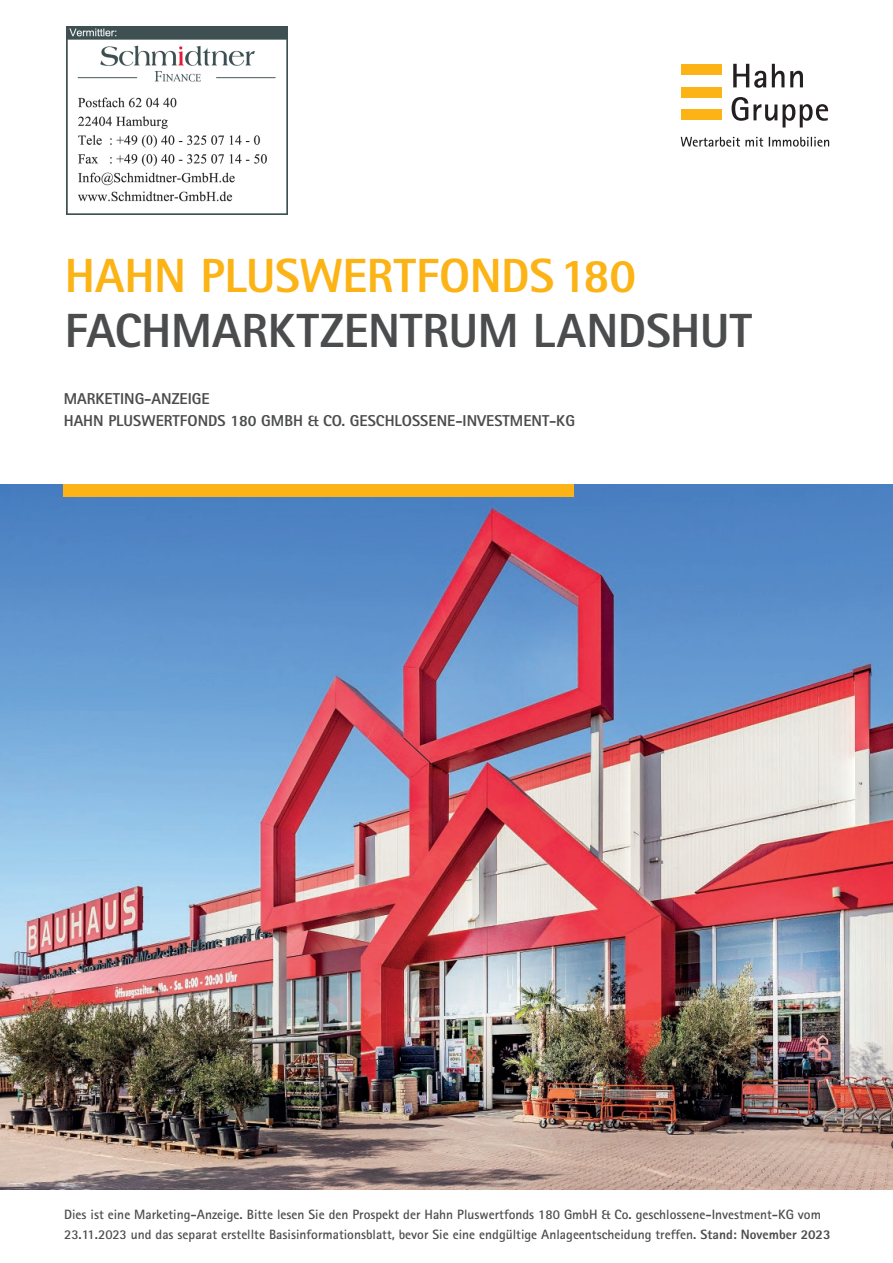
<style>
.page{position:relative;width:893px;height:1263px;background:#fff}
.page>*{position:absolute;margin:0;border:0;box-sizing:border-box;transform-origin:0 0}
.t1{font:800 48px "Rotis Sans Serif Std";letter-spacing:-.005em;color:#4b4c4d}
.t2{font:800 48px "Rotis Sans Serif Std";letter-spacing:-.01em;color:#fbb316}
.t3{font:800 15.75px/22.4px "Rotis Sans Serif Std";color:#4b4c4d}
.t4{font:700 13.5px/20.1px "Rotis Sans Serif Std";color:#4b4c4d}
.s1{font-weight:800}
</style>
<div class="page">
<img style="left:0;top:484px;width:893px;height:706px">
<div style="left:64px;top:484px;width:510px;height:13px;background:#fbb316"></div>
<div style="left:681px;top:64px;width:40px;height:10px;background:#fbb316"></div>
<div style="left:681px;top:109px;width:40px;height:11px;background:#fbb316"></div>
<div style="left:681px;top:87px;width:40px;height:10px;background:#fbb316"></div>
<svg style="left:733px;top:64px;width:33px;height:24px"></svg>
<svg style="left:772px;top:64px;width:12px;height:23px"></svg>
<svg style="left:790px;top:71px;width:13px;height:16px"></svg>
<svg style="left:732px;top:97px;width:45px;height:24px"></svg>
<svg style="left:783px;top:104px;width:45px;height:23px"></svg>
<svg style="left:681px;top:137px;width:148px;height:10px"></svg>
<img style="left:67px;top:27px;width:220px;height:187px">
<h1 class="t2" style="left:65px;top:245px;width:573px">HAHN PLUSWERTFONDS180</h1>
<h1 class="t1" style="left:65px;top:300px;width:689px">FACHMARKTZENTRUM LANDSHUT</h1>
<p class="t3" style="left:64px;top:387px;width:513px">MARKETING-ANZEIGE<br>HAHN PLUSWERTFONDS 180 GMBH &amp; CO. GESCHLOSSENE-INVESTMENT-KG</p>
<p class="t4" style="left:64px;top:1204px;width:768px">Dies ist eine Marketing-Anzeige. Bitte lesen Sie den Prospekt der Hahn Pluswertfonds 180 GmbH &amp; Co. geschlossene-Investment-KG vom<br>23.11.2023 und das separat erstellte Basisinformationsblatt, bevor Sie eine endgültige Anlageentscheidung treffen. <span class="s1">Stand: November 2023</span></p>
</div>
